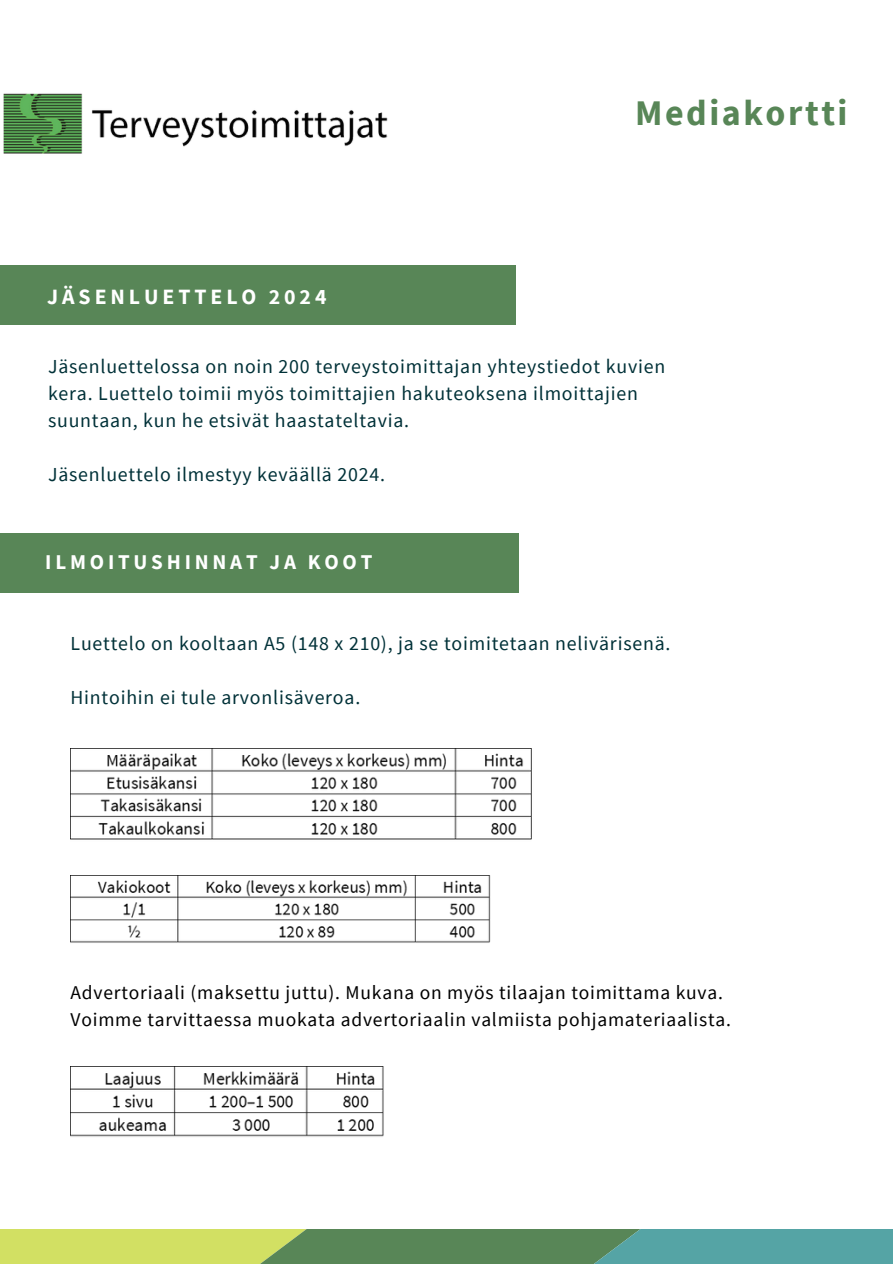
<style>
.page{position:relative;width:893px;height:1264px;background:#fff}
.page>*{position:absolute;margin:0;border:0;box-sizing:border-box;transform-origin:0 0}
.t1{font:700 36px "Source Sans Pro";letter-spacing:.07em;color:#588657}
.t2{font:700 21.75px "Source Sans Pro";letter-spacing:.18em;color:#fff}
.t3{font:700 21px "Source Sans Pro";letter-spacing:.18em;color:#fff}
.t4{font:19.8px/27px "Source Sans Pro";letter-spacing:.04em;color:#003138}
.t5{font:19.5px "Source Sans Pro";letter-spacing:.04em;color:#000}
</style>
<div class="page">
<div style="left:0;top:265px;width:515px;height:60px;background:#588657"></div>
<div style="left:0;top:533px;width:519px;height:59px;background:#588657"></div>
<svg style="left:0;top:1229px;width:892px;height:34px;background:#7dab72"></svg>
<img style="left:3px;top:93px;width:385px;height:61px">
<img style="left:71px;top:748px;width:461px;height:92px">
<img style="left:71px;top:875px;width:420px;height:68px">
<img style="left:71px;top:1066px;width:313px;height:71px">
<p class="t2" style="left:47px;top:282px;width:281px">JÄSENLUETTELO 2024</p>
<p class="t1" style="left:635px;top:90px;width:214px">Mediakortti</p>
<p class="t4" style="left:48px;top:352px;width:618px">Jäsenluettelossa on noin 200 terveystoimittajan yhteystiedot kuvien kera. Luettelo toimii myös toimittajien hakuteoksena ilmoittajien suuntaan, kun he etsivät haastateltavia.</p>
<p class="t4" style="left:48px;top:460px;width:338px">Jäsenluettelo ilmestyy keväällä 2024.</p>
<p class="t3" style="left:45px;top:548px;width:328px">ILMOITUSHINNAT JA KOOT</p>
<p class="t4" style="left:71px;top:629px;width:601px">Luettelo on kooltaan A5 (148 x 210), ja se toimitetaan nelivärisenä.</p>
<p class="t4" style="left:71px;top:683px;width:291px">Hintoihin ei tule arvonlisäveroa.</p>
<p class="t5" style="left:71px;top:979px;width:653px">Advertoriaali (maksettu juttu). Mukana on myös tilaajan toimittama kuva.</p>
<p class="t5" style="left:71px;top:1006px;width:661px">Voimme tarvittaessa muokata advertoriaalin valmiista pohjamateriaalista.</p>
</div>
